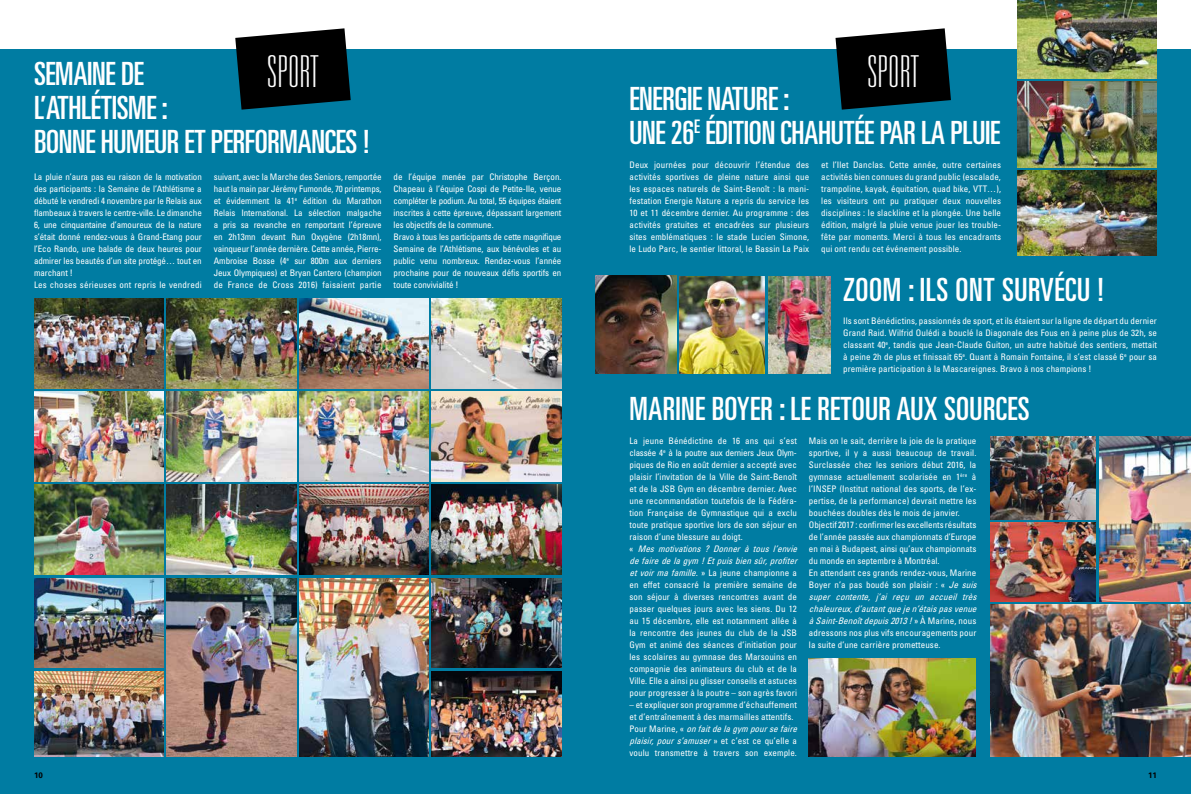
<style>
.page{position:relative;width:1191px;height:794px;background:#fff}
.page>*{position:absolute;margin:0;border:0;box-sizing:border-box;transform-origin:0 0}
.t1{font:100 ultra-condensed 44px "Univers";letter-spacing:.02em;color:#fff}
.t2{font:ultra-condensed 32px/34px "Univers";letter-spacing:-.01em;color:#fff}
.t3{font:ultra-condensed 32px "Univers";letter-spacing:.01em;color:#fff}
.t4{font:ultra-condensed 32px "Univers";letter-spacing:.02em;color:#fff}
.t5{font:condensed 9px/12px "Univers";letter-spacing:.01em;color:#fff;text-align:justify}
.t6{font:condensed 9px/12px "Univers";letter-spacing:-.01em;color:#fff}
.t7{font:700 8px "Univers";color:#000}
.s1{font-style:italic}
</style>
<div class="page">
<div style="left:0;top:50px;width:1191px;height:744px;background:#007ca2"></div>
<svg style="left:235px;top:28px;width:116px;height:82px"></svg>
<svg style="left:835px;top:28px;width:116px;height:82px"></svg>
<img style="left:34px;top:299px;width:129px;height:89px">
<img style="left:34px;top:392px;width:129px;height:89px">
<img style="left:34px;top:578px;width:129px;height:89px">
<img style="left:167px;top:485px;width:129px;height:89px">
<img style="left:34px;top:671px;width:129px;height:85px">
<img style="left:167px;top:299px;width:129px;height:89px">
<img style="left:34px;top:485px;width:129px;height:89px">
<img style="left:167px;top:578px;width:129px;height:178px">
<img style="left:167px;top:392px;width:129px;height:89px">
<img style="left:299px;top:392px;width:130px;height:89px">
<img style="left:432px;top:392px;width:129px;height:89px">
<img style="left:299px;top:299px;width:130px;height:89px">
<img style="left:299px;top:578px;width:130px;height:178px">
<img style="left:299px;top:485px;width:130px;height:89px">
<img style="left:432px;top:299px;width:129px;height:89px">
<img style="left:1017px;top:0;width:140px;height:79px">
<img style="left:1017px;top:82px;width:140px;height:85px">
<img style="left:1017px;top:170px;width:140px;height:86px">
<img style="left:595px;top:275px;width:81px;height:98px">
<img style="left:768px;top:276px;width:62px;height:97px">
<img style="left:680px;top:276px;width:85px;height:97px">
<img style="left:990px;top:437px;width:105px;height:82px">
<img style="left:990px;top:604px;width:201px;height:152px">
<img style="left:990px;top:522px;width:105px;height:79px">
<img style="left:1099px;top:437px;width:92px;height:164px">
<img style="left:809px;top:658px;width:166px;height:98px">
<img style="left:432px;top:578px;width:129px;height:89px">
<img style="left:432px;top:485px;width:129px;height:89px">
<img style="left:432px;top:671px;width:129px;height:85px">
<h1 class="t1" style="left:268px;top:49px;width:52px">SPORT</h1>
<h1 class="t1" style="left:868px;top:49px;width:52px">SPORT</h1>
<h2 class="t2" style="left:34px;top:56px;width:337px">SEMAINE DE<br>L’ATHLÉTISME :<br>BONNE HUMEUR ET PERFORMANCES !</h2>
<h2 class="t2" style="left:629px;top:81px;width:372px">ENERGIE NATURE :<br>UNE 26<sup>E</sup> ÉDITION CHAHUTÉE PAR LA PLUIE</h2>
<p class="t6" style="left:34px;top:171px;width:169px">La pluie n’aura pas eu raison de la motivation des participants : la Semaine de l’Athlétisme a débuté le vendredi 4 novembre par le Relais aux flambeaux à travers le centre-ville. Le dimanche 6, une cinquantaine d’amoureux de la nature s’était donné rendez-vous à Grand-Etang pour l’Eco Rando, une balade de deux heures pour admirer les beautés d’un site protégé… tout en marchant !<br>Les choses sérieuses ont repris le vendredi</p>
<p class="t5" style="left:214px;top:171px;width:169px">suivant, avec la Marche des Seniors, remportée haut la main par Jérémy Fumonde, 70 printemps, et évidemment la 41<sup>e</sup> édition du Marathon Relais International. La sélection malgache a pris sa revanche en remportant l’épreuve en 2h13mn devant Run Oxygène (2h18mn), vainqueur l’année dernière. Cette année, Pierre-Ambroise Bosse (4<sup>e</sup> sur 800m aux derniers Jeux Olympiques) et Bryan Cantero (champion de France de Cross 2016) faisaient partie</p>
<p class="t6" style="left:394px;top:171px;width:169px">de l’équipe menée par Christophe Berçon.<br>Chapeau à l’équipe Cospi de Petite-Ile, venue compléter le podium. Au total, 55 équipes étaient inscrites à cette épreuve, dépassant largement les objectifs de la commune.<br>Bravo à tous les participants de cette magnifique Semaine de l’Athlétisme, aux bénévoles et au public venu nombreux. Rendez-vous l’année prochaine pour de nouveaux défis sportifs en toute convivialité !</p>
<p class="t5" style="left:629px;top:159px;width:181px">Deux journées pour découvrir l’étendue des activités sportives de pleine nature ainsi que les espaces naturels de Saint-Benoît : la mani&shy;festation Energie Nature a repris du service les 10 et 11 décembre dernier. Au programme : des activités gratuites et encadrées sur plusieurs sites emblématiques : le stade Lucien Simone, le Ludo Parc, le sentier littoral, le Bassin La Paix</p>
<p class="t5" style="left:821px;top:159px;width:181px">et l’Ilet Danclas. Cette année, outre certaines activités bien connues du grand public (escalade, trampoline, kayak, équitation, quad bike, VTT…), les visiteurs ont pu pratiquer deux nouvelles disciplines : le slackline et la plongée. Une belle édition, malgré la pluie venue jouer les trouble&shy;fête par moments. Merci à tous les encadrants qui ont rendu cet événement possible.</p>
<p class="t5" style="left:843px;top:314px;width:315px">Ils sont Bénédictins, passionnés de sport, et ils étaient sur la ligne de départ du dernier Grand Raid. Wilfrid Oulédi a bouclé la Diagonale des Fous en à peine plus de 32h, se classant 40<sup>e</sup>, tandis que Jean-Claude Guiton, un autre habitué des sentiers, mettait à peine 2h de plus et finissait 65<sup>e</sup>. Quant à Romain Fontaine, il s’est classé 6<sup>e</sup> pour sa première participation à la Mascareignes. Bravo à nos champions !</p>
<h2 class="t4" style="left:843px;top:271px;width:262px">ZOOM : ILS ONT SURVÉCU !</h2>
<h2 class="t3" style="left:629px;top:390px;width:401px">MARINE BOYER : LE RETOUR AUX SOURCES</h2>
<p class="t5" style="left:629px;top:435px;width:172px;text-align:left">La jeune Bénédictine de 16 ans qui s’est classée 4<sup>e</sup> à la poutre aux derniers Jeux Olym&shy;piques de Rio en août dernier a accepté avec plaisir l’invitation de la Ville de Saint-Benoît et de la JSB Gym en décembre dernier. Avec une recommandation toutefois de la Fédéra&shy;tion Française de Gymnastique qui a exclu toute pratique sportive lors de son séjour en raison d’une blessure au doigt.<br>« <span class="s1">Mes motivations ? Donner à tous l’envie defairedelagym !Etpuisbiensûr,profiter etvoirmafamille.</span>» La jeune championne a en effet consacré la première semaine de son séjour à diverses rencontres avant de passer quelques jours avec les siens. Du 12 au 15 décembre, elle est notamment allée à la rencontre des jeunes du club de la JSB Gym et animé des séances d’initiation pour les scolaires au gymnase des Marsouins en compagnie des animateurs du club et de la Ville. Elle a ainsi pu glisser conseils et astuces pour progresser à la poutre – son agrès favori</p>
<p class="t5" style="left:629px;top:699px;width:172px;text-align:left">– et expliquer son programme d’échauffement et d’entraînement à des marmailles attentifs.<br>P o u r M a r i n e , « <span class="s1">onfaitdelagym poursefaire plaisir,pours’amuser</span>» e t c ’ e s t c e q u ’ e l l e a voulu transmettre à travers son exemple.</p>
<p class="t5" style="left:809px;top:435px;width:172px;text-align:left">Mais on le sait, derrière la joie de la pratique sportive, il y a aussi beaucoup de travail.<br>Surclassée chez les seniors début 2016, la gymnase actuellement scolarisée en 1<sup>ère</sup> à l’INSEP (Institut national des sports, de l’ex&shy;pertise, de la performance) devrait mettre les bouchées doubles dès le mois de janvier.<br>Objectif 2017 : confirmer les excellents résultats de l’année passée aux championnats d’Europe en mai à Budapest, ainsi qu’aux championnats du monde en septembre à Montréal.<br>En attendant ces grands rendez-vous, Marine Boyer n’a pas boudé son plaisir : « <span class="s1">Je suis super contente, j’ai reçu un accueil très chaleureux,d’autantquejen’étaispasvenue àSaint-Benoîtdepuis2013!</span>» À M a r i n e , n o u s adressons nos plus vifs encouragements pour la suite d’une carrière prometteuse.</p>
<p class="t7" style="left:34px;top:770px;width:10px">10</p>
<p class="t7" style="left:1148px;top:770px;width:10px">11</p>
</div>
